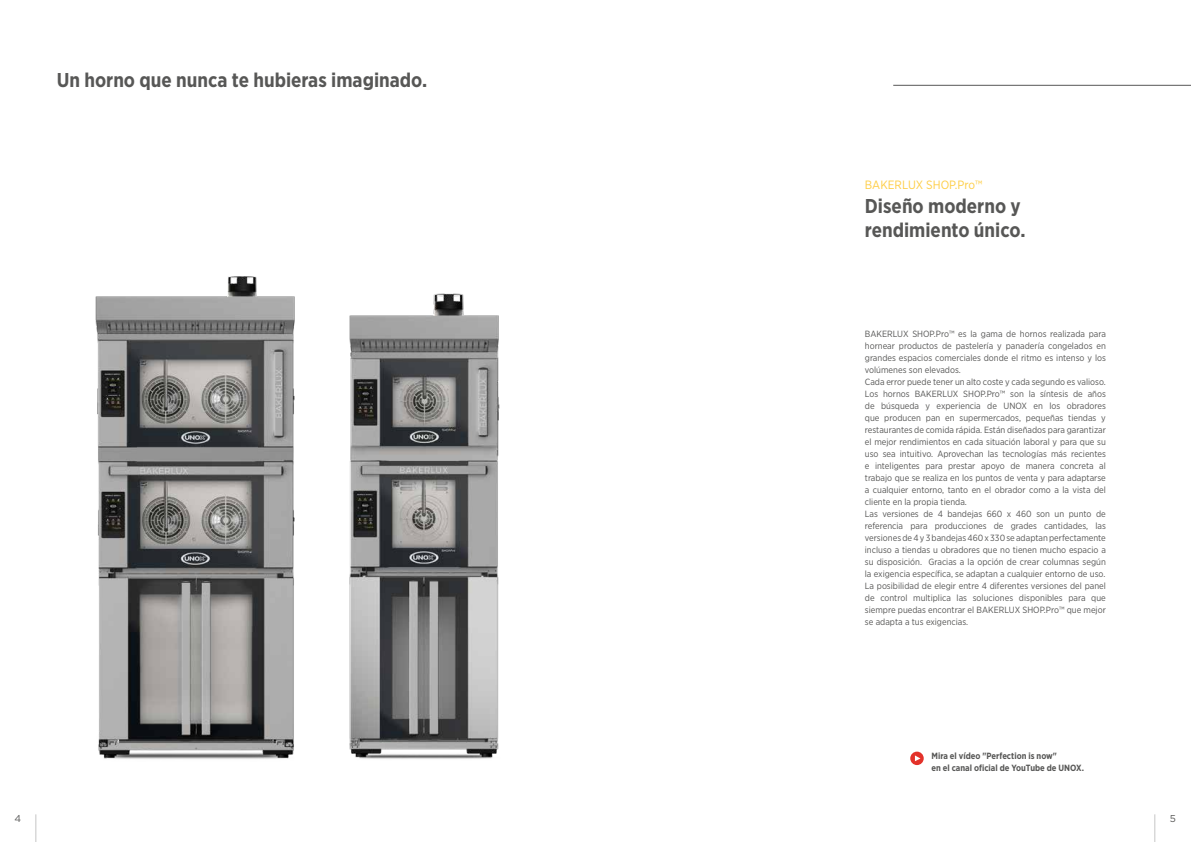
<style>
.page{position:relative;width:1191px;height:842px;background:#fff}
.page>*{position:absolute;margin:0;border:0;box-sizing:border-box;transform-origin:0 0}
.t1{font:700 20px/24px "Gotham Narrow";color:#575756}
.t2{font:12px "Gotham Narrow";color:#fecd44}
.t3{font:10px "Gotham";color:#575756}
.t4{font:9px/12px "Gotham Narrow";color:#575756}
.t5{font:700 9px/12px "Gotham Narrow";color:#575756}
</style>
<div class="page">
<svg style="left:36px;top:814px;width:1px;height:28px"></svg>
<svg style="left:1154px;top:814px;width:1px;height:28px"></svg>
<hr style="left:893px;top:85px;width:298px;height:1px;background:#575756">
<div style="left:910px;top:752px;width:13px;height:13px;background:#e3322a;border-radius:50%"></div>
<svg style="left:915px;top:755px;width:5px;height:6px"></svg>
<img style="left:349px;top:294px;width:151px;height:465px">
<img style="left:95px;top:276px;width:200px;height:483px">
<h1 class="t1" style="left:57px;top:68px;width:372px">Un horno que nunca te hubieras imaginado.</h1>
<h2 class="t2" style="left:865px;top:177px;width:119px">BAKERLUX SHOP.Pro™</h2>
<h1 class="t1" style="left:865px;top:193px;width:162px">Diseño moderno y rendimiento único.</h1>
<p class="t4" style="left:865px;top:328px;width:242px">BAKERLUX SHOP.Pro™ es la gama de hornos realizada para hornear productos de pastelería y panadería congelados en grandes espacios comerciales donde el ritmo es intenso y los volúmenes son elevados.<br>Cada error puede tener un alto coste y cada segundo es valioso.<br>Los hornos BAKERLUX SHOP.Pro™ son la síntesis de años de búsqueda y experiencia de UNOX en los obradores que producen pan en supermercados, pequeñas tiendas y restaurantes de comida rápida. Están diseñados para garantizar el mejor rendimientos en cada situación laboral y para que su uso sea intuitivo. Aprovechan las tecnologías más recientes e inteligentes para prestar apoyo de manera concreta al trabajo que se realiza en los puntos de venta y para adaptarse a cualquier entorno, tanto en el obrador como a la vista del cliente en la propia tienda.<br>Las versiones de 4 bandejas 660 x 460 son un punto de referencia para producciones de grades cantidades, las versiones de 4 y 3 bandejas 460 x 330 se adaptan perfectamente incluso a tiendas u obradores que no tienen mucho espacio a su disposición. Gracias a la opción de crear columnas según la exigencia específica, se adaptan a cualquier entorno de uso.<br>La posibilidad de elegir entre 4 diferentes versiones del panel de control multiplica las soluciones disponibles para que siempre puedas encontrar el BAKERLUX SHOP.Pro™ que mejor se adapta a tus exigencias.</p>
<p class="t5" style="left:931px;top:749px;width:154px">Mira el vídeo "Perfection is now"<br>en el canal oficial de YouTube de UNOX.</p>
<p class="t3" style="left:14px;top:812px;width:8px">4</p>
<p class="t3" style="left:1169px;top:812px;width:8px">5</p>
</div>
